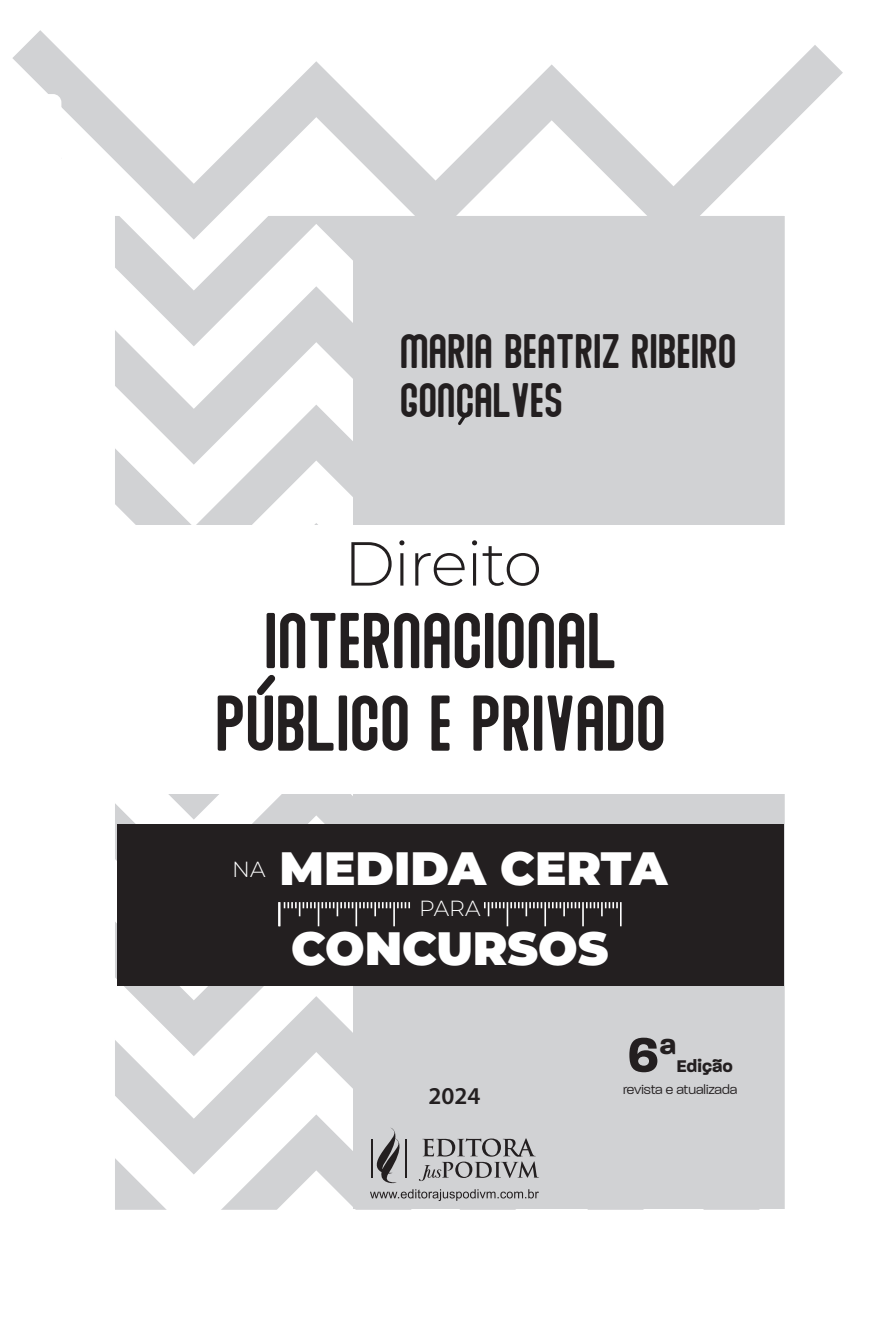
<style>
.page{position:relative;width:893px;height:1340px;background:#fff}
.page>*{position:absolute;margin:0;border:0;box-sizing:border-box;transform-origin:0 0}
.t1{font:66.6px/82.6px "Claron";color:#231f20;text-align:center;scale:1.06 1}
.t2{font:300 61.88px "Montserrat";letter-spacing:-.02em;color:#231f20}
.t3{font:700 52.65px "Paralucent";color:#231f20}
.t4{font:900 46.8px "Montserrat";color:#fff}
.t5{font:40.95px/49.1px "Claron";color:#231f20;scale:1.06 1}
.texto{font:600 24.3px "Myriad Pro";color:#231f20}
.t6{font:300 21.82px "Montserrat";color:#fff}
.t7{font:700 18.22px "Paralucent";color:#231f20}
.t8{font:300 13.72px "Paralucent";color:#231f20}
</style>
<div class="page">
<svg style="left:116px;top:255px;width:237px;height:118px"></svg>
<svg style="left:116px;top:373px;width:237px;height:119px"></svg>
<svg style="left:116px;top:492px;width:237px;height:33px"></svg>
<svg style="left:116px;top:794px;width:237px;height:52px"></svg>
<svg style="left:116px;top:965px;width:237px;height:118px"></svg>
<svg style="left:116px;top:1083px;width:237px;height:125px"></svg>
<div style="left:353px;top:213px;width:433px;height:995px;background:#d1d2d4"></div>
<div style="left:111px;top:525px;width:675px;height:268px;background:#fff"></div>
<div style="left:117px;top:824px;width:667px;height:162px;background:#231f20"></div>
<hr style="left:278px;top:902px;width:2px;height:24px;background:#fff">
<hr style="left:279px;top:902px;width:2px;height:24px;background:#fff">
<svg style="left:397px;top:902px;width:13px;height:6px"></svg>
<svg style="left:548px;top:902px;width:32px;height:14px"></svg>
<svg style="left:359px;top:902px;width:32px;height:14px"></svg>
<svg style="left:586px;top:902px;width:32px;height:14px"></svg>
<svg style="left:284px;top:902px;width:69px;height:24px"></svg>
<hr style="left:544px;top:902px;width:2px;height:24px;background:#fff">
<hr style="left:355px;top:902px;width:2px;height:24px;background:#fff">
<hr style="left:582px;top:902px;width:2px;height:24px;background:#fff">
<hr style="left:393px;top:902px;width:2px;height:24px;background:#fff">
<svg style="left:484px;top:902px;width:58px;height:24px"></svg>
<hr style="left:620px;top:902px;width:2px;height:24px;background:#fff">
<svg style="left:12px;top:30px;width:831px;height:212px"></svg>
<svg style="left:370px;top:1128px;width:169px;height:72px"></svg>
<svg style="left:12px;top:94px;width:49px;height:148px"></svg>
<svg style="left:457px;top:383px;width:16px;height:42px"></svg>
<svg style="left:257px;top:675px;width:19px;height:20px"></svg>
<p class="t5" style="left:401px;top:326px;width:319px">MARIA BEATRIZ RIBEIRO<br>GON ALVES</p>
<p class="t2" style="left:344px;top:521px;width:200px">Direito</p>
<p class="t1" style="left:218px;top:598px;width:427px">INTERNACIONAL<br>PUBLICO E PRIVADO</p>
<p class="t4" style="left:232px;top:833px;width:437px"><sup>NA</sup> MEDIDA CERTA</p>
<p class="t6" style="left:419px;top:893px;width:63px">PARA</p>
<p class="t4" style="left:291px;top:913px;width:319px">CONCURSOS</p>
<p class="texto" style="left:429px;top:1080px;width:53px">2024</p>
<p class="t3" style="left:627px;top:1023px;width:51px">6<sup>ª</sup></p>
<p class="t7" style="left:676px;top:1055px;width:58px">Edição</p>
<p class="t8" style="left:623px;top:1081px;width:116px">revista e atualizada</p>
</div>
